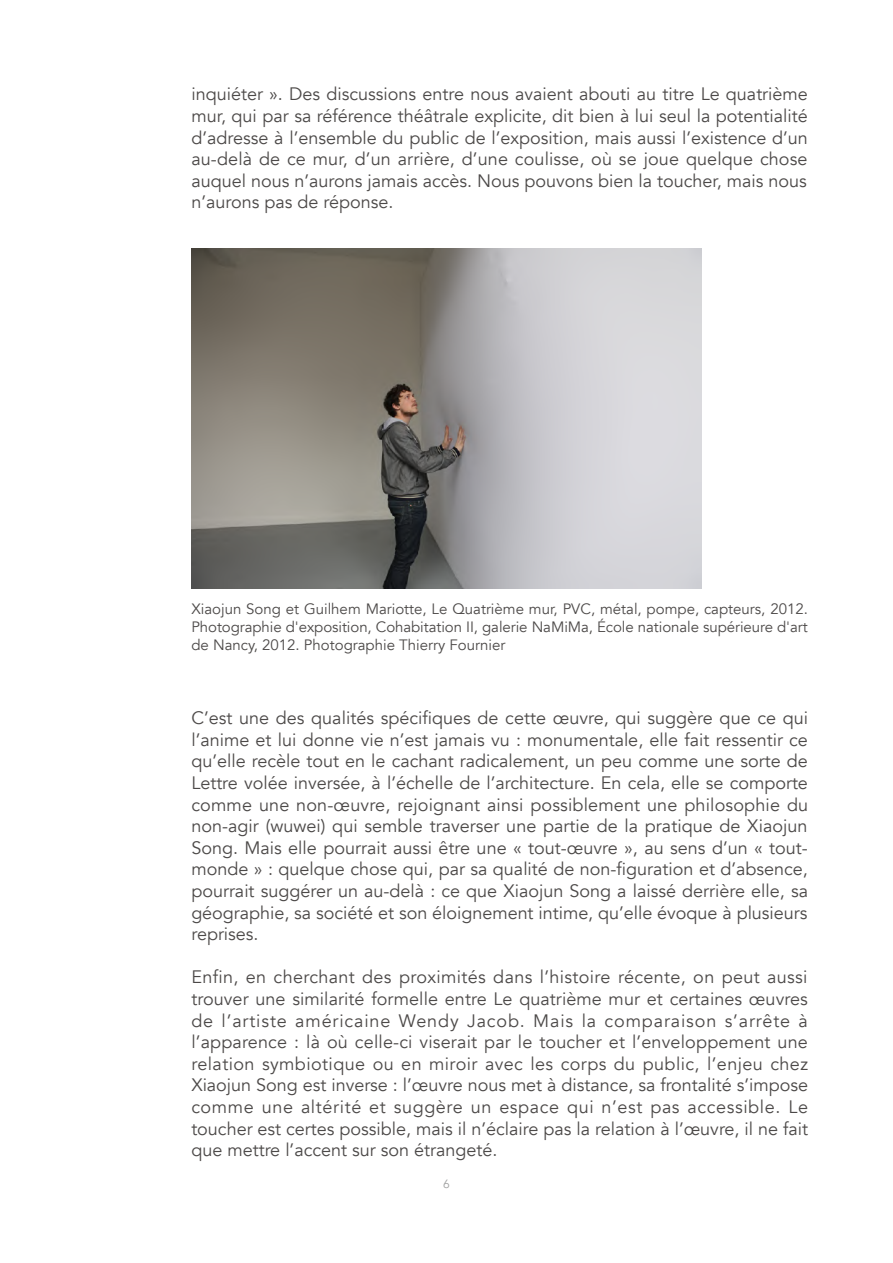
<style>
.page{position:relative;width:893px;height:1263px;background:#fff}
.page>*{position:absolute;margin:0;border:0;box-sizing:border-box;transform-origin:0 0}
.t1{font:18px/21.6px "Avenir";color:#4c4948;text-align:justify}
.t2{font:15px/18px "Avenir";color:#4c4948;text-align:justify}
.t3{font:12px "Avenir";color:#9fa0a0}
</style>
<div class="page">
<img style="left:192px;top:249px;width:510px;height:340px">
<p class="t1" style="left:191px;top:84px;width:618px">inquiéter ». Des discussions entre nous avaient abouti au titre Le quatrième mur, qui par sa référence théâtrale explicite, dit bien à lui seul la potentialité d’adresse à l’ensemble du public de l’exposition, mais aussi l’existence d’un au-delà de ce mur, d’un arrière, d’une coulisse, où se joue quelque chose auquel nous n’aurons jamais accès. Nous pouvons bien la toucher, mais nous n’aurons pas de réponse.</p>
<p class="t2" style="left:191px;top:600px;width:618px">Xiaojun Song et Guilhem Mariotte, Le Quatrième mur, PVC, métal, pompe, capteurs, 2012.<br>Photographie d'exposition, Cohabitation II, galerie NaMiMa, École nationale supérieure d'art de Nancy, 2012. Photographie Thierry Fournier</p>
<p class="t1" style="left:191px;top:707px;width:618px">C’est une des qualités spécifiques de cette œuvre, qui suggère que ce qui l’anime et lui donne vie n’est jamais vu : monumentale, elle fait ressentir ce qu’elle recèle tout en le cachant radicalement, un peu comme une sorte de Lettre volée inversée, à l’échelle de l’architecture. En cela, elle se comporte comme une non-œuvre, rejoignant ainsi possiblement une philosophie du non-agir (wuwei) qui semble traverser une partie de la pratique de Xiaojun Song. Mais elle pourrait aussi être une « tout-œuvre », au sens d’un « tout&shy;monde » : quelque chose qui, par sa qualité de non-figuration et d’absence, pourrait suggérer un au-delà : ce que Xiaojun Song a laissé derrière elle, sa géographie, sa société et son éloignement intime, qu’elle évoque à plusieurs reprises.</p>
<p class="t1" style="left:191px;top:967px;width:618px">Enfin, en cherchant des proximités dans l’histoire récente, on peut aussi trouver une similarité formelle entre Le quatrième mur et certaines œuvres de l’artiste américaine Wendy Jacob. Mais la comparaison s’arrête à l’apparence : là où celle-ci viserait par le toucher et l’enveloppement une relation symbiotique ou en miroir avec les corps du public, l’enjeu chez Xiaojun Song est inverse : l’œuvre nous met à distance, sa frontalité s’impose comme une altérité et suggère un espace qui n’est pas accessible. Le toucher est certes possible, mais il n’éclaire pas la relation à l’œuvre, il ne fait que mettre l’accent sur son étrangeté.</p>
<p class="t3" style="left:443px;top:1177px;width:8px">6</p>
</div>
